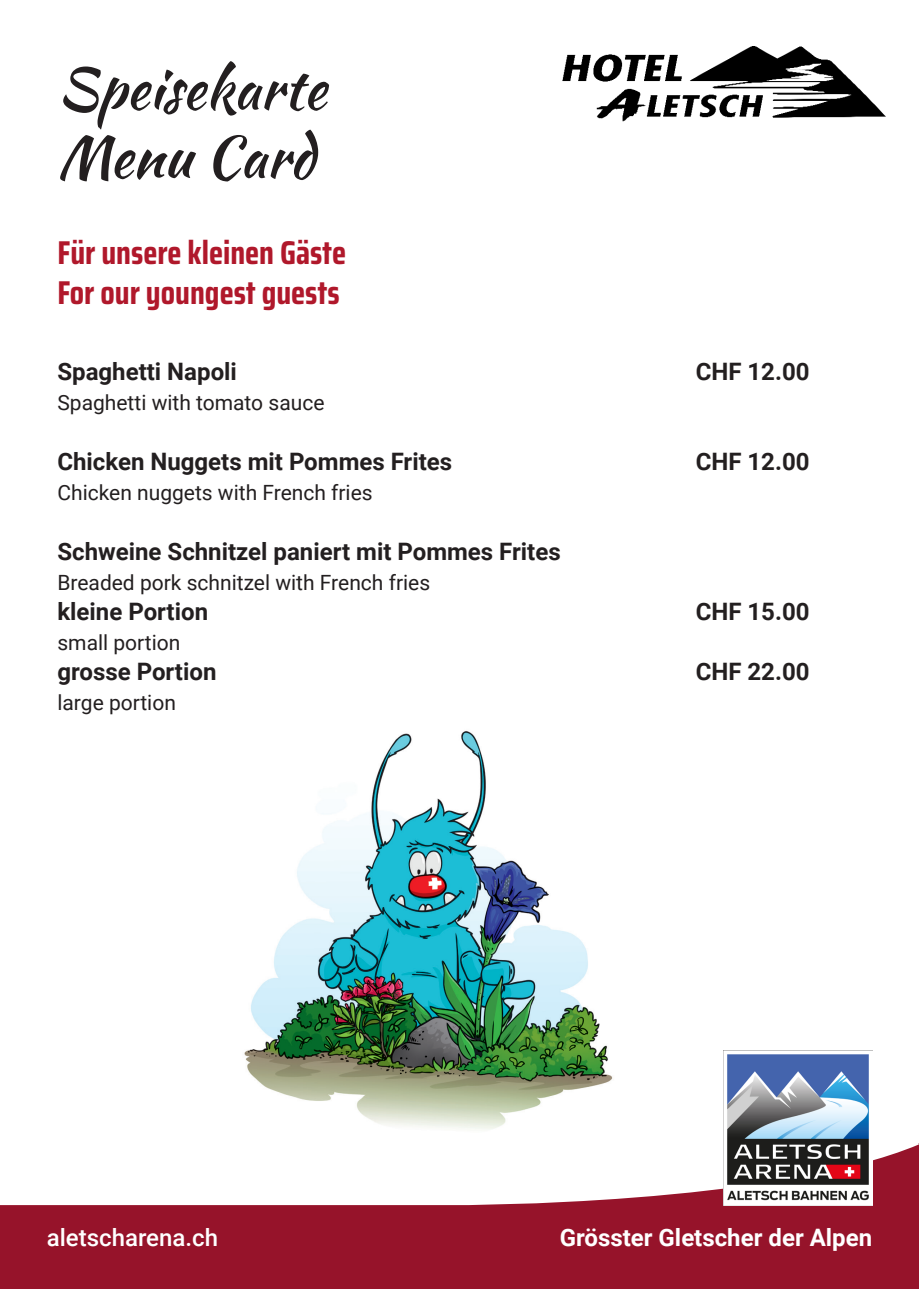
<style>
.page{position:relative;width:919px;height:1289px;background:#fff}
.page>*{position:absolute;margin:0;border:0;box-sizing:border-box;transform-origin:0 0}
.t1{font:57px/68.4px "Kaushan Script";color:#231f20}
.t2{font:700 33px/39.6px "Saira Condensed";color:#b0182b}
.t3{font:700 24px "Roboto";color:#231f20}
.t4{font:700 24px "Roboto";color:#fff}
.t5{font:500 24px "Roboto";color:#fff}
.t6{font:21px "Roboto";color:#231f20}
</style>
<div class="page">
<div style="left:0;top:1206px;width:918px;height:82px;background:#96132a"></div>
<svg style="left:0;top:1145px;width:918px;height:61px"></svg>
<img style="left:723px;top:1050px;width:149px;height:154px">
<img style="left:562px;top:47px;width:323px;height:75px">
<img style="left:234px;top:731px;width:385px;height:443px">
<h1 class="t1" style="left:57px;top:54px;width:270px">Speisekarte<br>Menu Card</h1>
<h2 class="t2" style="left:57px;top:233px;width:290px">Für unsere kleinen Gäste<br>For our youngest guests</h2>
<p class="t3" style="left:57px;top:354px;width:181px">Spaghetti Napoli</p>
<p class="t3" style="left:695px;top:354px;width:115px">CHF 12.00</p>
<p class="t6" style="left:57px;top:387px;width:268px">Spaghetti with tomato sauce</p>
<p class="t3" style="left:57px;top:444px;width:396px">Chicken Nuggets mit Pommes Frites</p>
<p class="t3" style="left:695px;top:444px;width:115px">CHF 12.00</p>
<p class="t6" style="left:57px;top:477px;width:317px">Chicken nuggets with French fries</p>
<p class="t3" style="left:57px;top:534px;width:504px">Schweine Schnitzel paniert mit Pommes Frites</p>
<p class="t6" style="left:57px;top:567px;width:374px">Breaded pork schnitzel with French fries</p>
<p class="t3" style="left:57px;top:594px;width:152px">kleine Portion</p>
<p class="t3" style="left:695px;top:594px;width:115px">CHF 15.00</p>
<p class="t6" style="left:57px;top:627px;width:124px">small portion</p>
<p class="t3" style="left:57px;top:654px;width:160px">grosse Portion</p>
<p class="t3" style="left:695px;top:654px;width:115px">CHF 22.00</p>
<p class="t6" style="left:57px;top:687px;width:120px">large portion</p>
<p class="t5" style="left:47px;top:1220px;width:173px">aletscharena.ch</p>
<p class="t4" style="left:559px;top:1220px;width:314px">Grösster Gletscher der Alpen</p>
</div>
